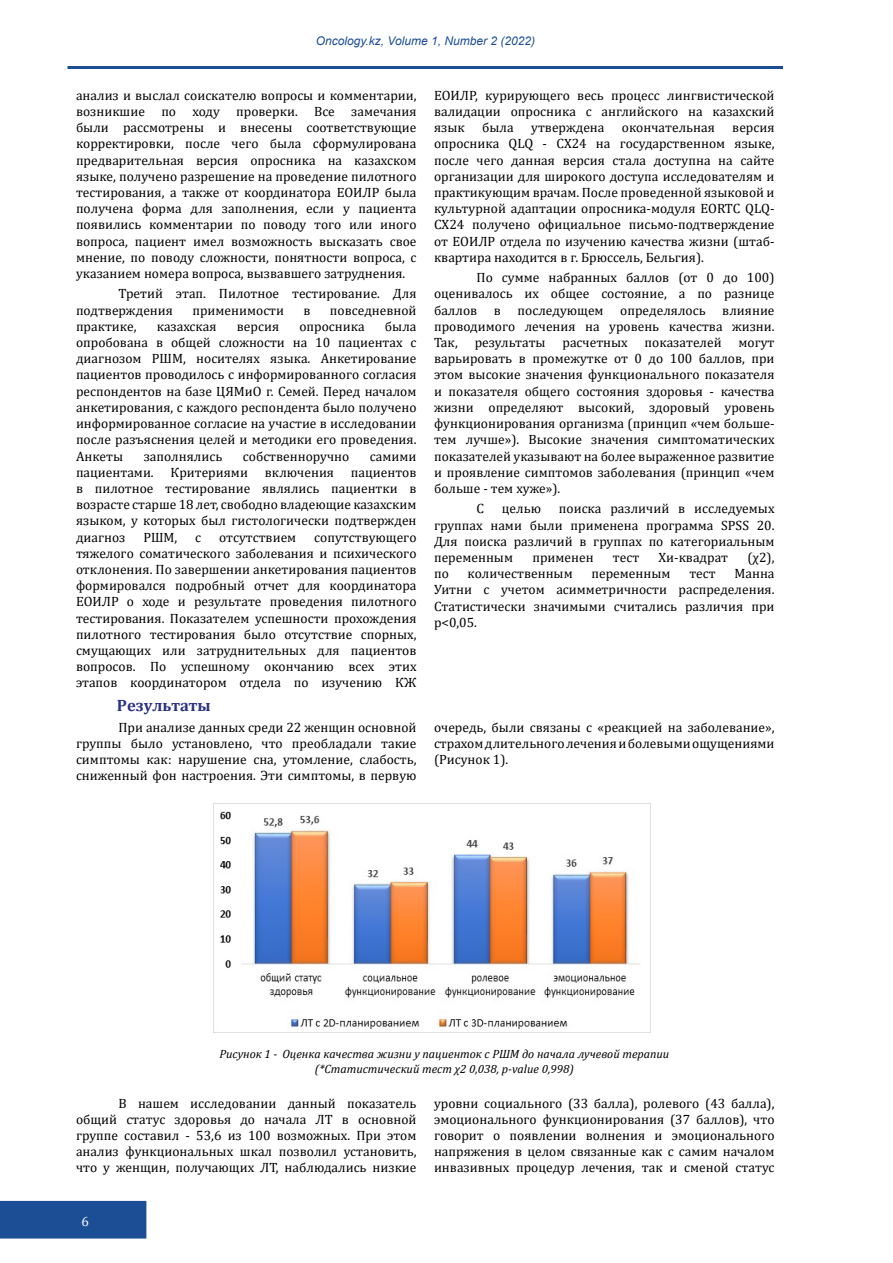
<style>
.page{position:relative;width:893px;height:1263px;background:#fff}
.page>*{position:absolute;margin:0;border:0;box-sizing:border-box;transform-origin:0 0}
.t1{font:700 16.5px "Cambria";color:#2a3282}
.t2{font:13.5px/16.2px "Cambria";color:#000;text-align:justify}
.t3{font:13.5px "Cambria";color:#fff}
.t4{font:italic 12px/14.4px "Cambria";color:#000;text-align:center}
.t5{font:italic 12px "Arial";color:#1c4e96}
</style>
<div class="page">
<div style="left:0;top:1200px;width:147px;height:39px;background:#1c4e96"></div>
<hr style="left:68px;top:66px;width:715px;height:3px;background:#1c4e96">
<img style="left:214px;top:803px;width:436px;height:230px">
<p class="t5" style="left:316px;top:33px;width:221px">Oncology.kz, Volume 1, Number 2 (2022)</p>
<p class="t2" style="left:76px;top:87px;width:342px">анализ и выслал соискателю вопросы и комментарии, возникшие по ходу проверки. Все замечания были рассмотрены и внесены соответствующие корректировки, после чего была сформулирована предварительная версия опросника на казахском языке, получено разрешение на проведение пилотного тестирования, а также от координатора ЕОИЛР была получена форма для заполнения, если у пациента появились комментарии по поводу того или иного вопроса, пациент имел возможность высказать свое мнение, по поводу сложности, понятности вопроса, с указанием номера вопроса, вызвавшего затруднения.</p>
<p class="t2" style="left:76px;top:286px;width:342px;text-indent:43px">Третий этап. Пилотное тестирование. Для подтверждения</p>
<p class="t2" style="left:192px;top:302px;width:93px">применимости</p>
<p class="t2" style="left:303px;top:302px;width:9px">в</p>
<p class="t2" style="left:330px;top:302px;width:88px">повседневной</p>
<p class="t2" style="left:76px;top:318px;width:342px;text-indent:309px">была опробована в общей сложности на 10 пациентах с диагнозом РШМ, носителях языка. Анкетирование пациентов проводилось с информированного согласия респондентов на базе ЦЯМиО г. Семей. Перед началом анкетирования, с каждого респондента было получено информированное согласие на участие в исследовании после разъяснения целей и методики его проведения.<br>Анкеты</p>
<p class="t2" style="left:76px;top:318px;width:62px">практике,</p>
<p class="t2" style="left:157px;top:318px;width:61px">казахская</p>
<p class="t2" style="left:237px;top:318px;width:44px">версия</p>
<p class="t2" style="left:299px;top:318px;width:67px">опросника</p>
<p class="t2" style="left:144px;top:448px;width:80px">заполнялись</p>
<p class="t2" style="left:243px;top:448px;width:108px">собственноручно</p>
<p class="t2" style="left:76px;top:448px;width:342px;text-indent:294px">самими пациентами. Критериями включения пациентов в пилотное тестирование являлись пациентки в возрасте старше 18 лет, свободно владеющие казахским языком, у которых был гистологически подтвержден диагноз</p>
<p class="t2" style="left:143px;top:529px;width:35px">РШМ,</p>
<p class="t2" style="left:195px;top:529px;width:7px">с</p>
<p class="t2" style="left:219px;top:529px;width:79px">отсутствием</p>
<p class="t2" style="left:76px;top:529px;width:342px;text-indent:238px">сопутствующего тяжелого соматического заболевания и психического отклонения. По завершении анкетирования пациентов формировался подробный отчет для координатора ЕОИЛР о ходе и результате проведения пилотного тестирования. Показателем успешности прохождения пилотного тестирования было отсутствие спорных, смущающих или затруднительных для пациентов вопросов. По успешному окончанию всех этих этапов координатором отдела по изучению КЖ</p>
<p class="t2" style="left:434px;top:87px;width:342px">ЕОИЛР, курирующего весь процесс лингвистической валидации опросника с английского на казахский язык</p>
<p class="t2" style="left:482px;top:119px;width:33px">была</p>
<p class="t2" style="left:531px;top:119px;width:75px">утверждена</p>
<p class="t2" style="left:622px;top:119px;width:94px">окончательная</p>
<p class="t2" style="left:434px;top:119px;width:342px;text-indent:298px">версия опросника QLQ - CX24 на государственном языке, после чего данная версия стала доступна на сайте организации для широкого доступа исследователям и практикующим врачам. После проведенной языковой и культурной адаптации опросника-модуля EORTC QLQ-CX24 получено официальное письмо-подтверждение от ЕОИЛР отдела по изучению качества жизни (штаб&shy;квартира находится в г. Брюссель, Бельгия).</p>
<p class="t2" style="left:434px;top:269px;width:342px;text-indent:43px">По сумме набранных баллов (от 0 до 100) оценивалось их общее состояние, а по разнице баллов в последующем определялось влияние проводимого лечения на уровень качества жизни.<br>Так, результаты расчетных показателей могут варьировать в промежутке от 0 до 100 баллов, при этом высокие значения функционального показателя и показателя общего состояния здоровья - качества жизни определяют высокий, здоровый уровень функционирования организма (принцип «чем больше&shy;тем лучше»). Высокие значения симптоматических показателей указывают на более выраженное развитие и проявление симптомов заболевания (принцип «чем больше - тем хуже»).</p>
<p class="t2" style="left:477px;top:501px;width:9px">С</p>
<p class="t2" style="left:502px;top:501px;width:41px">целью</p>
<p class="t2" style="left:434px;top:501px;width:342px;text-indent:125px">поиска различий в исследуемых группах нами были применена программа SPSS 20.<br>Для поиска различий в группах по категориальным переменным</p>
<p class="t2" style="left:532px;top:549px;width:63px">применен</p>
<p class="t2" style="left:613px;top:549px;width:28px">тест</p>
<p class="t2" style="left:658px;top:549px;width:71px">Хи-квадрат</p>
<p class="t2" style="left:747px;top:549px;width:29px">(χ2),</p>
<p class="t2" style="left:434px;top:565px;width:342px;text-indent:300px">Манна Уитни с учетом асимметричности распределения.<br>Статистически значимыми считались различия при p&lt;0,05.</p>
<p class="t2" style="left:434px;top:565px;width:16px">по</p>
<p class="t2" style="left:468px;top:565px;width:107px">количественным</p>
<p class="t2" style="left:591px;top:565px;width:81px">переменным</p>
<p class="t2" style="left:689px;top:565px;width:28px">тест</p>
<p class="t1" style="left:117px;top:694px;width:95px">Результаты</p>
<p class="t2" style="left:76px;top:719px;width:342px;text-indent:43px">При анализе данных среди 22 женщин основной группы было установлено, что преобладали такие симптомы как: нарушение сна, утомление, слабость, сниженный фон настроения. Эти симптомы, в первую</p>
<p class="t2" style="left:434px;top:719px;width:342px">очередь, были связаны с «реакцией на заболевание», страхом длительного лечения и болевыми ощущениями (Рисунок 1).</p>
<p class="t4" style="left:219px;top:1046px;width:451px">Рисунок 1 - Оценка качества жизни у пациенток с РШМ до начала лучевой терапии (*Статистический тест χ2 0,038, p-value 0,998)</p>
<p class="t2" style="left:76px;top:1095px;width:342px;text-indent:43px">В нашем исследовании данный показатель общий статус здоровья до начала ЛТ в основной группе составил - 53,6 из 100 возможных. При этом анализ функциональных шкал позволил установить, что у женщин, получающих ЛТ, наблюдались низкие</p>
<p class="t2" style="left:434px;top:1095px;width:342px">уровни социального (33 балла), ролевого (43 балла), эмоционального функционирования (37 баллов), что говорит о появлении волнения и эмоционального напряжения в целом связанные как с самим началом инвазивных процедур лечения, так и сменой статус</p>
<p class="t3" style="left:81px;top:1213px;width:9px">6</p>
</div>
